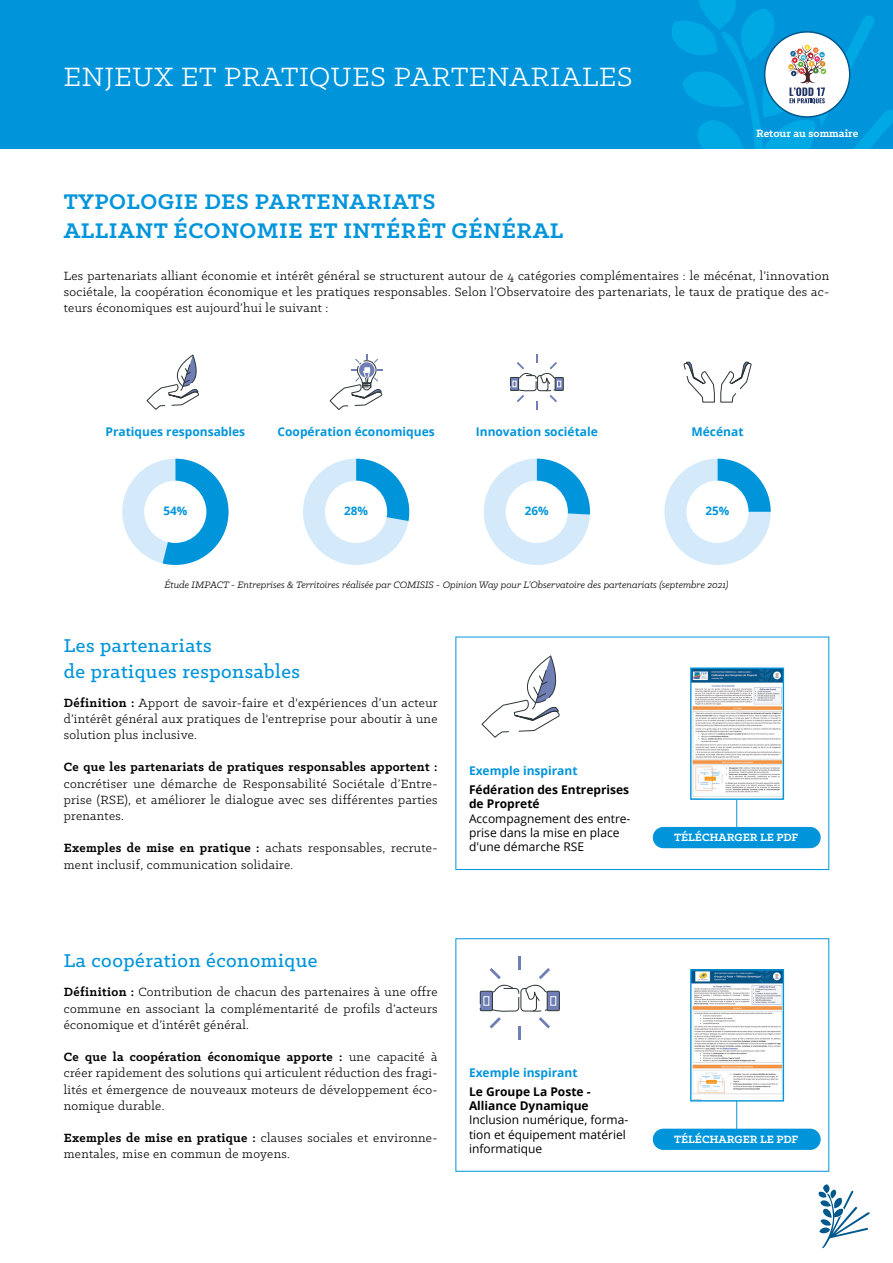
<style>
.page{position:relative;width:893px;height:1263px;background:#fff}
.page>*{position:absolute;margin:0;border:0;box-sizing:border-box;transform-origin:0 0}
.t1{font:30px "Klinic Slab";letter-spacing:.025em;color:#fff}
.t2{font:700 24px/28.8px "Klinic Slab";letter-spacing:.025em;color:#0095db}
.t3{font:500 21px/25.2px "Klinic Slab";letter-spacing:.025em;color:#0095db}
.t4{font:13.5px/16.2px "Klinic Slab";letter-spacing:.025em;color:#000;text-align:justify}
.t5{font:700 13.5px "Klinic Slab";letter-spacing:.025em;color:#000}
.t6{font:12px/14.4px "Open Sans";color:#000}
.t7{font:700 12px "Open Sans";color:#0095db}
.t8{font:700 12px/14.4px "Open Sans";color:#000}
.t9{font:700 12px "Klinic Slab";color:#fff}
.t10{font:700 11.7px "Open Sans";color:#0095db}
.t11{font:italic 10.5px "Klinic Slab";color:#000}
.s1{font-weight:700}
</style>
<div class="page">
<div style="left:0;top:0;width:893px;height:149px;background:#0095db"></div>
<svg style="left:876px;top:110px;width:17px;height:31px"></svg>
<svg style="left:147px;top:354px;width:52px;height:56px"></svg>
<svg style="left:330px;top:354px;width:52px;height:56px"></svg>
<div style="left:555px;top:377px;width:8px;height:14px;border:1px solid #2c3536"></div>
<div style="left:510px;top:377px;width:9px;height:14px;border:1px solid #2c3536"></div>
<svg style="left:513px;top:354px;width:48px;height:56px"></svg>
<svg style="left:684px;top:362px;width:67px;height:40px"></svg>
<svg style="left:122px;top:459px;width:107px;height:106px"></svg>
<div style="left:144px;top:481px;width:62px;height:62px;background:#fff;border-radius:50%"></div>
<svg style="left:303px;top:459px;width:106px;height:106px"></svg>
<div style="left:325px;top:481px;width:62px;height:62px;background:#fff;border-radius:50%"></div>
<svg style="left:484px;top:459px;width:106px;height:106px"></svg>
<div style="left:506px;top:481px;width:62px;height:62px;background:#fff;border-radius:50%"></div>
<svg style="left:664px;top:459px;width:107px;height:106px"></svg>
<div style="left:686px;top:481px;width:63px;height:62px;background:#fff;border-radius:50%"></div>
<svg style="left:481px;top:655px;width:79px;height:83px"></svg>
<div style="left:455px;top:637px;width:374px;height:233px;border:1px solid #0095db"></div>
<svg style="left:547px;top:991px;width:12px;height:20px"></svg>
<div style="left:547px;top:991px;width:13px;height:20px;border:1px solid #2c3536"></div>
<div style="left:550px;top:996px;width:6px;height:9px;border:1px solid #fff"></div>
<svg style="left:480px;top:991px;width:12px;height:20px"></svg>
<div style="left:480px;top:991px;width:13px;height:20px;border:1px solid #2c3536"></div>
<div style="left:484px;top:996px;width:5px;height:9px;border:1px solid #fff"></div>
<svg style="left:490px;top:957px;width:60px;height:82px"></svg>
<hr style="left:736px;top:751px;width:1px;height:78px;background:#0095db">
<div style="left:653px;top:827px;width:168px;height:21px;background:#0095db;border-radius:11px"></div>
<img style="left:692px;top:669px;width:90px;height:129px">
<div style="left:690px;top:667px;width:94px;height:133px;border:1px solid #0095db"></div>
<hr style="left:736px;top:1053px;width:1px;height:78px;background:#0095db">
<div style="left:653px;top:1129px;width:168px;height:21px;background:#0095db;border-radius:11px"></div>
<img style="left:692px;top:971px;width:90px;height:128px">
<div style="left:690px;top:969px;width:94px;height:132px;border:1px solid #0095db"></div>
<svg style="left:818px;top:1184px;width:52px;height:64px"></svg>
<svg style="left:672px;top:0;width:204px;height:149px"></svg>
<div style="left:764px;top:31px;width:86px;height:87px;border:2px solid #00588d;border-radius:50%"></div>
<h1 class="t1" style="left:64px;top:58px;width:570px">ENJEUX ET PRATIQUES PARTENARIALES</h1>
<p class="t9" style="left:756px;top:125px;width:104px">Retour au sommaire</p>
<h2 class="t2" style="left:64px;top:187px;width:501px">TYPOLOGIE DES PARTENARIATS<br>ALLIANT ÉCONOMIE ET INTÉRÊT GÉNÉRAL</h2>
<p class="t4" style="left:64px;top:267px;width:767px">Les partenariats alliant économie et intérêt général se structurent autour de 4 catégories complémentaires : le mécénat, l’innovation sociétale, la coopération économique et les pratiques responsables. Selon l’Observatoire des partenariats, le taux de pratique des ac&shy;teurs économiques est aujourd’hui le suivant :</p>
<p class="t7" style="left:106px;top:423px;width:141px">Pratiques responsables</p>
<p class="t7" style="left:278px;top:423px;width:159px">Coopération économiques</p>
<p class="t7" style="left:476px;top:423px;width:124px">Innovation sociétale</p>
<p class="t7" style="left:692px;top:423px;width:54px">Mécénat</p>
<p class="t10" style="left:163px;top:503px;width:25px">54%</p>
<p class="t10" style="left:344px;top:503px;width:25px">28%</p>
<p class="t10" style="left:525px;top:503px;width:25px">26%</p>
<p class="t10" style="left:706px;top:503px;width:25px">25%</p>
<p class="t11" style="left:165px;top:578px;width:565px">Étude IMPACT - Entreprises &amp; Territoires réalisée par COMISIS - Opinion Way pour L’Observatoire des partenariats (septembre 2021)</p>
<h3 class="t3" style="left:64px;top:633px;width:238px">Les partenariats<br>de pratiques responsables</h3>
<p class="t4" style="left:64px;top:694px;width:375px"><span class="s1">Définition :</span> Apport de savoir-faire et d'expériences d’un acteur d’intérêt général aux pratiques de l'entreprise pour aboutir à une solution plus inclusive.</p>
<p class="t5" style="left:64px;top:758px;width:375px">Ce que les partenariats de pratiques responsables apportent :</p>
<p class="t4" style="left:64px;top:775px;width:375px">concrétiser une démarche de Responsabilité Sociétale d’Entre&shy;prise (RSE), et améliorer le dialogue avec ses différentes parties prenantes.</p>
<p class="t4" style="left:64px;top:840px;width:375px"><span class="s1">Exemples de mise en pratique :</span> achats responsables, recrute&shy;ment inclusif, communication solidaire.</p>
<p class="t7" style="left:469px;top:762px;width:110px">Exemple inspirant</p>
<p class="t8" style="left:469px;top:782px;width:162px">Fédération des Entreprises de Propreté</p>
<p class="t6" style="left:469px;top:811px;width:163px">Accompagnement des entre&shy;prise dans la mise en place d'une démarche RSE</p>
<h3 class="t3" style="left:64px;top:948px;width:255px">La coopération économique</h3>
<p class="t4" style="left:64px;top:984px;width:375px"><span class="s1">Définition :</span> Contribution de chacun des partenaires à une offre commune en associant la complémentarité de profils d’acteurs économique et d’intérêt général.</p>
<p class="t4" style="left:64px;top:1048px;width:375px"><span class="s1">Ce que la coopération économique apporte :</span> une capacité à créer rapidement des solutions qui articulent réduction des fragi&shy;lités et émergence de nouveaux moteurs de développement éco&shy;nomique durable.</p>
<p class="t4" style="left:64px;top:1129px;width:375px"><span class="s1">Exemples de mise en pratique :</span> clauses sociales et environne&shy;mentales, mise en commun de moyens.</p>
<p class="t7" style="left:469px;top:1064px;width:110px">Exemple inspirant</p>
<p class="t8" style="left:469px;top:1084px;width:123px">Le Groupe La Poste -<br>Alliance Dynamique</p>
<p class="t6" style="left:469px;top:1112px;width:161px">Inclusion numérique, forma&shy;tion et équipement matériel informatique</p>
<p class="t9" style="left:674px;top:830px;width:126px">TÉLÉCHARGER LE PDF</p>
<p class="t9" style="left:674px;top:1131px;width:126px">TÉLÉCHARGER LE PDF</p>
</div>
